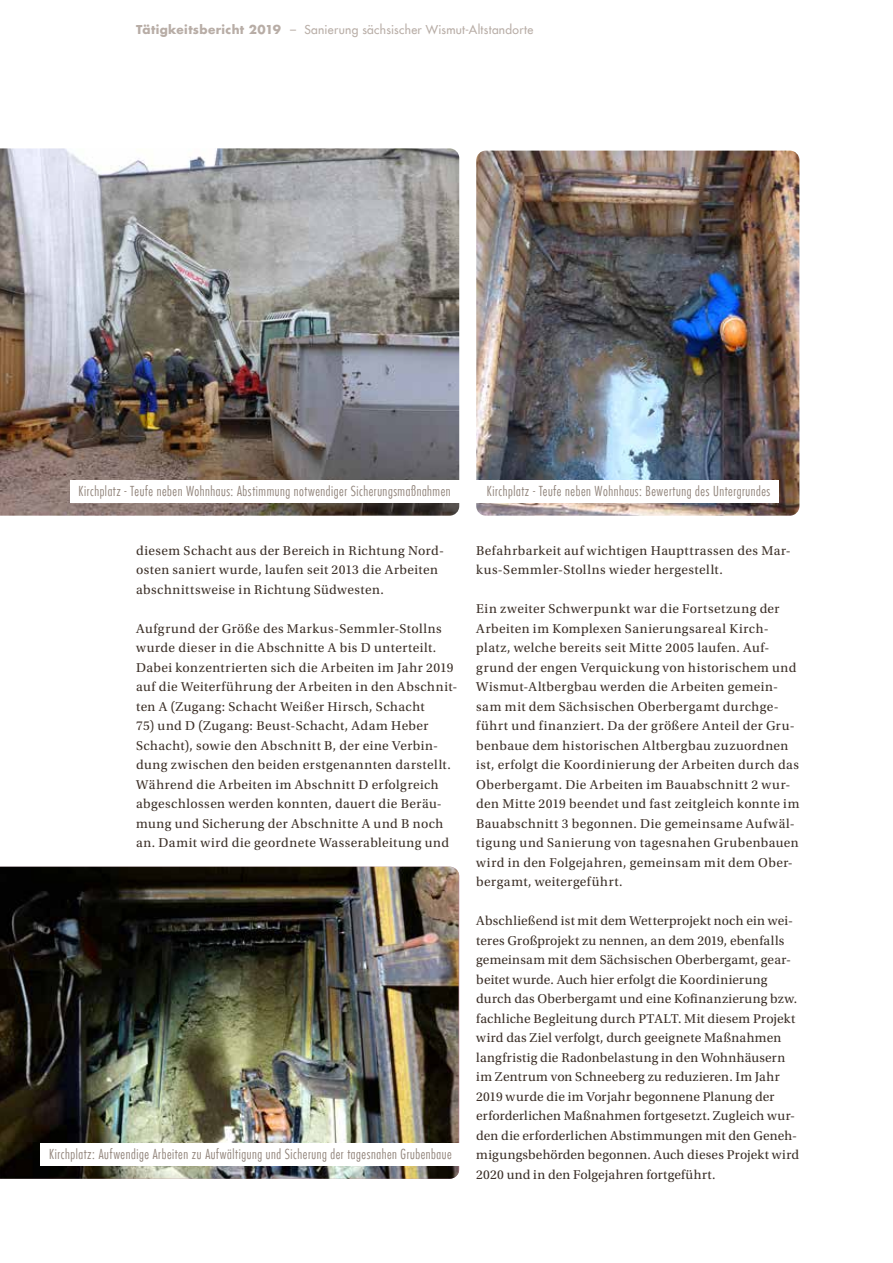
<style>
.page{position:relative;width:893px;height:1263px;background:#fff}
.page>*{position:absolute;margin:0;border:0;box-sizing:border-box;transform-origin:0 0}
.t1{font:13.5px/19.5px "Utopia Std";letter-spacing:.025em;color:#3c3028}
.t2{font:300 condensed 13.5px "Futura Com";letter-spacing:.04em;color:#92857c}
.t3{font:500 12px "Futura Com";letter-spacing:.025em;color:#b8ada6}
.s1{font-weight:700}
</style>
<div class="page">
<img style="left:476px;top:151px;width:323px;height:365px">
<div style="left:476px;top:481px;width:303px;height:22px;background:#fff"></div>
<img style="left:0;top:148px;width:459px;height:368px">
<div style="left:70px;top:481px;width:389px;height:22px;background:#fff"></div>
<img style="left:0;top:867px;width:459px;height:312px">
<div style="left:40px;top:1144px;width:420px;height:22px;background:#fff"></div>
<p class="t3" style="left:136px;top:21px;width:399px"><span class="s1">Tätigkeitsbericht 2019</span> – Sanierung sächsischer Wismut-Altstandorte</p>
<p class="t2" style="left:78px;top:483px;width:374px">Kirchplatz - Teufe neben Wohnhaus: Abstimmung notwendiger Sicherungsmaßnahmen</p>
<p class="t2" style="left:487px;top:483px;width:285px">Kirchplatz - Teufe neben Wohnhaus: Bewertung des Untergrundes</p>
<p class="t1" style="left:136px;top:541px;width:309px">diesem Schacht aus der Bereich in Richtung Nord&shy;osten saniert wurde, laufen seit 2013 die Arbeiten abschnittsweise in Richtung Südwesten.</p>
<p class="t1" style="left:136px;top:619px;width:323px">Aufgrund der Größe des Markus-Semmler-Stollns wurde dieser in die Abschnitte A bis D unterteilt.<br>Dabei konzentrierten sich die Arbeiten im Jahr 2019 auf die Weiterführung der Arbeiten in den Abschnit&shy;ten A (Zugang: Schacht Weißer Hirsch, Schacht</p>
<p class="t1" style="left:136px;top:716px;width:316px">75) und D (Zugang: Beust-Schacht, Adam Heber Schacht), sowie den Abschnitt B, der eine Verbin&shy;dung zwischen den beiden erstgenannten darstellt.<br>Während die Arbeiten im Abschnitt D erfolgreich abgeschlossen werden konnten, dauert die Beräu&shy;mung und Sicherung der Abschnitte A und B noch an. Damit wird die geordnete Wasserableitung und</p>
<p class="t2" style="left:49px;top:1146px;width:404px">Kirchplatz: Aufwendige Arbeiten zu Aufwältigung und Sicherung der tagesnahen Grubenbaue</p>
<p class="t1" style="left:476px;top:541px;width:316px">Befahrbarkeit auf wichtigen Haupttrassen des Mar&shy;kus-Semmler-Stollns wieder hergestellt.</p>
<p class="t1" style="left:476px;top:599px;width:325px">Ein zweiter Schwerpunkt war die Fortsetzung der Arbeiten im Komplexen Sanierungsareal Kirch&shy;platz, welche bereits seit Mitte 2005 laufen. Auf&shy;grund der engen Verquickung von historischem und Wismut-Altbergbau werden die Arbeiten gemein&shy;sam mit dem Sächsischen Oberbergamt durchge&shy;führt und finanziert. Da der größere Anteil der Gru&shy;benbaue dem historischen Altbergbau zuzuordnen ist, erfolgt die Koordinierung der Arbeiten durch das Oberbergamt. Die Arbeiten im Bauabschnitt 2 wur&shy;den Mitte 2019 beendet und fast zeitgleich konnte im Bauabschnitt 3 begonnen. Die gemeinsame Aufwäl&shy;tigung und Sanierung von tagesnahen Grubenbauen wird in den Folgejahren, gemeinsam mit dem Ober&shy;bergamt, weitergeführt.</p>
<p class="t1" style="left:476px;top:911px;width:324px">Abschließend ist mit dem Wetterprojekt noch ein wei&shy;teres Großprojekt zu nennen, an dem 2019, ebenfalls gemeinsam mit dem Sächsischen Oberbergamt, gear&shy;beitet wurde. Auch hier erfolgt die Koordinierung durch das Oberbergamt und eine Kofinanzierung bzw. fachliche Begleitung durch PTALT. Mit diesem Projekt wird das Ziel verfolgt, durch geeignete Maßnahmen langfristig die Radonbelastung in den Wohnhäusern im Zentrum von Schneeberg zu reduzieren. Im Jahr 2019 wurde die im Vorjahr begonnene Planung der erforderlichen Maßnahmen fortgesetzt. Zugleich wur&shy;den die erforderlichen Abstimmungen mit den Geneh&shy;migungsbehörden begonnen. Auch dieses Projekt wird 2020 und in den Folgejahren fortgeführt.</p>
</div>
